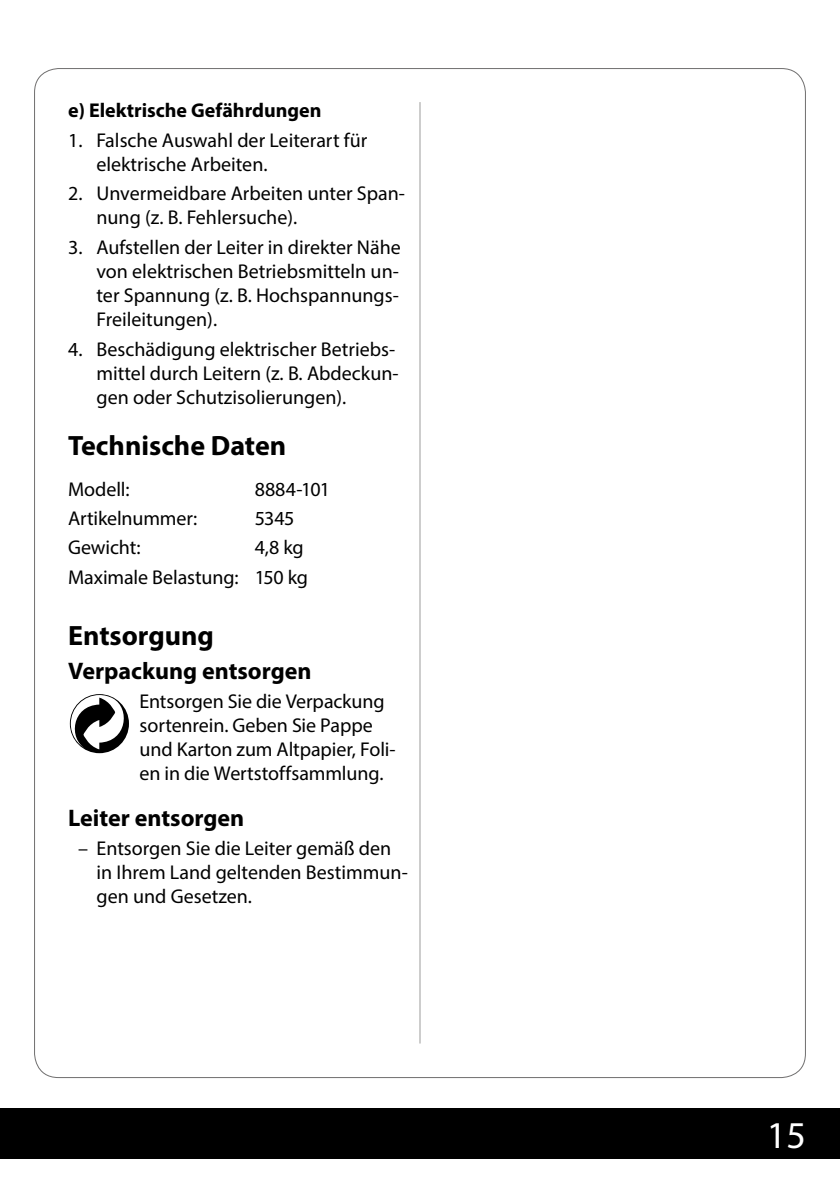
<style>
.page{position:relative;width:840px;height:1191px;background:#fff}
.page>*{position:absolute;margin:0;border:0;box-sizing:border-box;transform-origin:0 0}
.t1{font:38px "Myriad Pro";color:#fff}
.t2{font:700 28px "Myriad Pro";color:#000}
.t3{font:700 24px "Myriad Pro";color:#000}
.t4{font:20px/24px "Myriad Pro";color:#000}
.t5{font:700 20px "Myriad Pro";color:#000}
</style>
<div class="page">
<div style="left:0;top:1108px;width:839px;height:51px;background:#000"></div>
<hr style="left:419px;top:102px;width:1px;height:941px;background:#9d9d9c">
<div style="left:70px;top:694px;width:59px;height:59px;background:#000;border-radius:50%"></div>
<svg style="left:69px;top:695px;width:60px;height:54px"></svg>
<p class="t5" style="left:68px;top:97px;width:255px">e) Elektrische Gefährdungen</p>
<p class="t4" style="left:96px;top:128px;width:272px;text-indent:-28px">1. Falsche Auswahl der Leiterart für elektrische Arbeiten.</p>
<p class="t4" style="left:96px;top:181px;width:310px;text-indent:-28px">2. Unvermeidbare Arbeiten unter Span&shy;nung (z. B. Fehlersuche).</p>
<p class="t4" style="left:96px;top:235px;width:306px;text-align:justify;text-indent:-28px">3. Aufstellen der Leiter in direkter Nähe von elektrischen Betriebsmitteln un&shy;ter Spannung (z. B. Hochspannungs-Freileitungen).</p>
<p class="t4" style="left:96px;top:337px;width:303px;text-indent:-28px">4. Beschädigung elektrischer Betriebs&shy;mittel durch Leitern (z. B. Abdeckun&shy;gen oder Schutzisolierungen).</p>
<h2 class="t2" style="left:68px;top:427px;width:219px">Technische Daten</h2>
<p class="t4" style="left:68px;top:477px;width:63px">Modell:</p>
<p class="t4" style="left:254px;top:477px;width:77px">8884-101</p>
<p class="t4" style="left:68px;top:506px;width:131px">Artikelnummer:</p>
<p class="t4" style="left:254px;top:506px;width:41px">5345</p>
<p class="t4" style="left:68px;top:535px;width:74px">Gewicht:</p>
<p class="t4" style="left:68px;top:532px;width:241px;line-height:29.2px;text-align:right">4,8 kg<br>Maximale Belastung: 150 kg</p>
<h2 class="t2" style="left:68px;top:617px;width:147px">Entsorgung</h2>
<p class="t3" style="left:68px;top:655px;width:245px">Verpackung entsorgen</p>
<p class="t4" style="left:139px;top:688px;width:257px">Entsorgen Sie die Verpackung sortenrein. Geben Sie Pappe und Karton zum Altpapier, Foli&shy;en in die Wertstoffsammlung.</p>
<p class="t3" style="left:68px;top:802px;width:177px">Leiter entsorgen</p>
<p class="t4" style="left:96px;top:836px;width:313px;text-indent:-18px">– Entsorgen Sie die Leiter gemäß den in Ihrem Land geltenden Bestimmun&shy;gen und Gesetzen.</p>
<h1 class="t1" style="left:766px;top:1112px;width:40px">15</h1>
</div>
